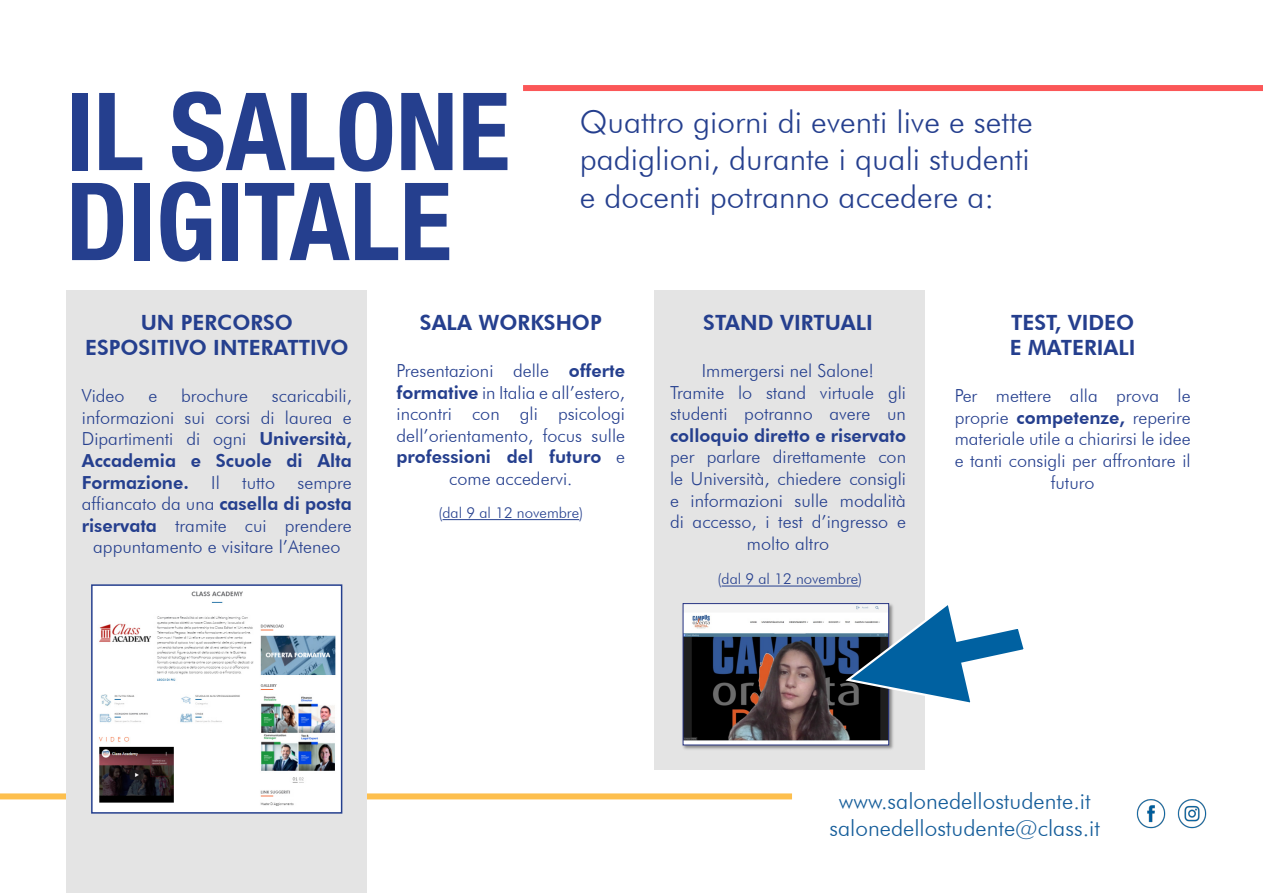
<style>
.page{position:relative;width:1263px;height:893px;background:#fff}
.page>*{position:absolute;margin:0;border:0;box-sizing:border-box;transform-origin:0 0}
.t1{font:700 condensed 108px "Helvetica Neue LT Std";color:#253f8e}
.t2{font:300 31.5px/37.8px "Futura BT";color:#253f8e;text-align:justify}
.t3{font:300 22.5px "Futura BT";color:#155d9a}
.t4{font:800 21px/25.2px "Futura BT";color:#253f8e;text-align:center}
.t5{font:300 18px/21.6px "Futura BT";color:#253f8e;text-align:center}
.t6{font:800 18px "Futura BT";color:#253f8e}
.t7{font:300 15px "Futura BT";color:#253f8e}
.s1{font-weight:800}
</style>
<div class="page">
<div style="left:655px;top:290px;width:270px;height:480px;background:#e4e4e4"></div>
<img style="left:682px;top:603px;width:211px;height:147px">
<img style="left:685px;top:605px;width:202px;height:138px">
<div style="left:683px;top:603px;width:206px;height:142px;border:1px solid #283583"></div>
<hr style="left:721px;top:586px;width:137px;height:1px;background:#253f8e">
<hr style="left:442px;top:519px;width:137px;height:1px;background:#253f8e">
<div style="left:523px;top:85px;width:740px;height:6px;background:#fb5758"></div>
<div style="left:0;top:793px;width:792px;height:6px;background:#fdbf4e"></div>
<div style="left:66px;top:290px;width:301px;height:603px;background:#e4e4e4"></div>
<img style="left:94px;top:587px;width:245px;height:224px">
<div style="left:91px;top:584px;width:251px;height:230px;border:2px solid #253f8e"></div>
<img style="left:1136px;top:799px;width:30px;height:30px">
<img style="left:1177px;top:799px;width:30px;height:30px">
<svg style="left:845px;top:603px;width:179px;height:104px"></svg>
<p class="t1" style="left:66px;top:66px;width:445px">IL SALONE</p>
<p class="t1" style="left:66px;top:156px;width:387px">DIGITALE</p>
<p class="t2" style="left:580px;top:102px;width:454px">Quattro giorni di eventi live e sette padiglioni, durante i quali studenti e docenti potranno accedere a:</p>
<p class="t4" style="left:85px;top:310px;width:265px">UN PERCORSO<br>ESPOSITIVO INTERATTIVO</p>
<p class="t5" style="left:82px;top:385px;width:44px">Video</p>
<p class="t5" style="left:148px;top:385px;width:10px">e</p>
<p class="t5" style="left:181px;top:385px;width:69px">brochure</p>
<p class="t5" style="left:272px;top:385px;width:81px">scaricabili,</p>
<p class="t5" style="left:82px;top:406px;width:272px">informazioni sui corsi di laurea e</p>
<p class="t5" style="left:82px;top:428px;width:271px">Dipartimenti di ogni <span class="s1">Università,</span></p>
<p class="t6" style="left:82px;top:450px;width:271px">Accademia e Scuole di Alta</p>
<p class="t5" style="left:82px;top:471px;width:272px"><span class="s1">Formazione.</span> Il tutto sempre</p>
<p class="t5" style="left:82px;top:493px;width:271px">affiancato da una <span class="s1">casella di posta</span></p>
<p class="t5" style="left:82px;top:514px;width:271px"><span class="s1">riservata</span> tramite cui prendere</p>
<p class="t5" style="left:93px;top:536px;width:249px">appuntamento e visitare l’Ateneo</p>
<p class="t4" style="left:420px;top:310px;width:183px">SALA WORKSHOP</p>
<p class="t5" style="left:396px;top:360px;width:230px">Presentazioni delle <span class="s1">offerte formative</span> in Italia e all’estero, incontri con gli psicologi dell’orientamento, focus sulle <span class="s1">professioni del futuro</span> e come accedervi.</p>
<p class="t7" style="left:438px;top:504px;width:146px">(dal 9 al 12 novembre)</p>
<p class="t4" style="left:703px;top:310px;width:171px">STAND VIRTUALI</p>
<p class="t5" style="left:702px;top:360px;width:174px">Immergersi nel Salone!</p>
<p class="t5" style="left:670px;top:381px;width:237px">Tramite lo stand virtuale gli studenti potranno avere un <span class="s1">colloquio diretto e riservato </span>per parlare direttamente con le Università, chiedere consigli e informazioni sulle modalità di accesso, i test d’ingresso e molto altro</p>
<p class="t7" style="left:717px;top:570px;width:146px">(dal 9 al 12 novembre)</p>
<p class="t4" style="left:1011px;top:310px;width:125px">TEST, VIDEO</p>
<p class="t4" style="left:1010px;top:335px;width:127px">E MATERIALI</p>
<p class="t5" style="left:955px;top:385px;width:237px">Per mettere alla prova le proprie <span class="s1">competenze,</span> reperire materiale utile a chiarirsi le idee e tanti consigli per affrontare il futuro</p>
<p class="t3" style="left:839px;top:787px;width:253px">www.salonedellostudente.it</p>
<p class="t3" style="left:829px;top:814px;width:272px">salonedellostudente@class.it</p>
</div>
